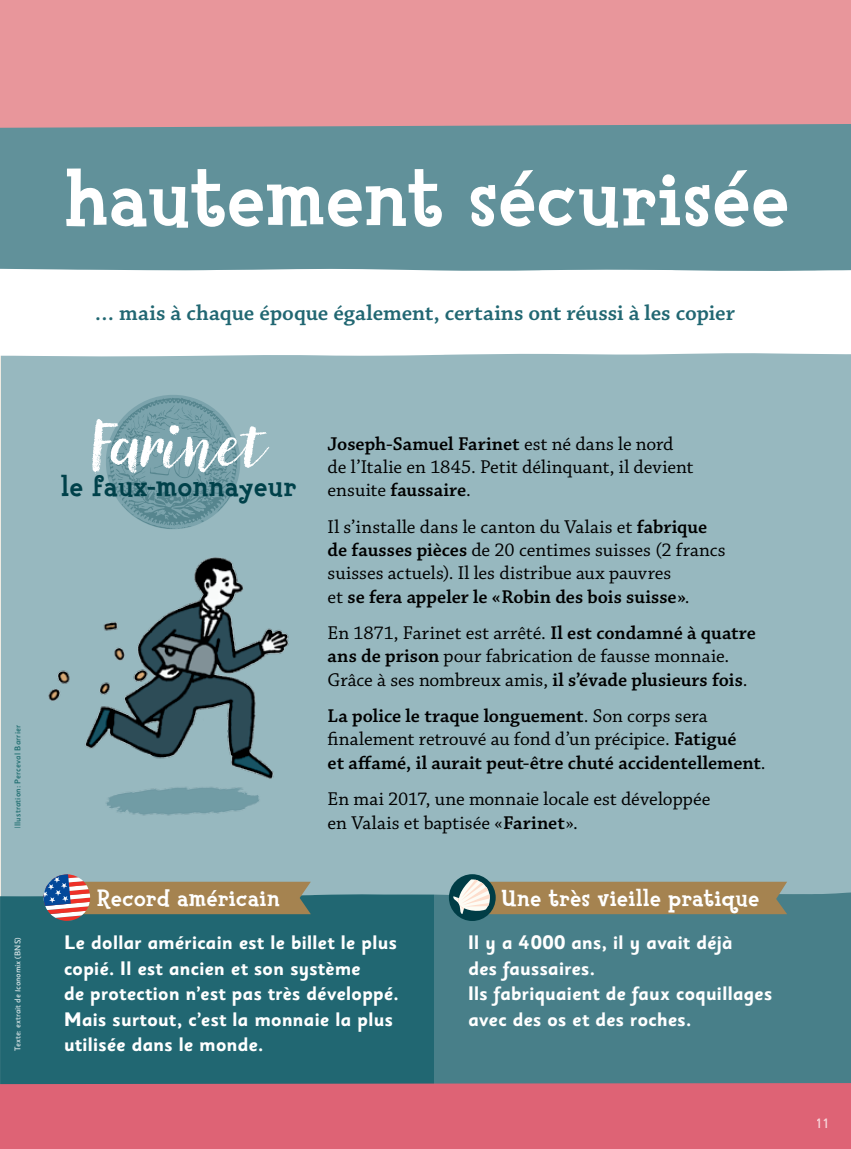
<style>
.page{position:relative;width:851px;height:1149px;background:#fff}
.page>*{position:absolute;margin:0;border:0;box-sizing:border-box;transform-origin:0 0}
.t1{font:800 82.5px "Fink";letter-spacing:.015em;color:#fff}
.t2{font:65.7px "Canvas Script";letter-spacing:-.015em;color:#fff}
.t3{font:800 29.55px "Fink";letter-spacing:.02em;color:#00414a}
.t4{font:800 24px "Fink";letter-spacing:.02em;color:#fff}
.t5{font:600 22.5px "Chaparral Pro";letter-spacing:-.005em;color:#216772}
.t6{font:19.5px/23.4px "Chaparral Pro";color:#000}
.t7{font:700 19.5px/25.5px "Sassoon Sans";letter-spacing:-.01em;color:#fff}
.t8{font:600 19.5px/23.4px "Chaparral Pro";letter-spacing:-.005em;color:#000}
.t9{font:500 13.5px "Sassoon Sans";color:#fff}
.t10{font:500 8.25px "Sassoon Sans";letter-spacing:.02em;color:#005b5c}
.t11{font:500 8.25px "Sassoon Sans";letter-spacing:.005em;color:#fff}
.s1{font-family:"Sassoon Sans Slope"}
.s2{font-weight:600}
.s3{font-weight:400}
</style>
<div class="page">
<div style="left:0;top:0;width:850px;height:1148px;background:#97b8bf"></div>
<hr style="left:0;top:0;width:1px;height:1148px;background:#f0ebe3">
<svg style="left:106px;top:395px;width:134px;height:134px"></svg>
<div style="left:0;top:271px;width:850px;height:86px;background:#fff"></div>
<div style="left:0;top:894px;width:434px;height:188px;background:#216772"></div>
<div style="left:434px;top:891px;width:416px;height:191px;background:#487f89"></div>
<div style="left:0;top:132px;width:850px;height:139px;background:#61919a"></div>
<div style="left:0;top:1082px;width:850px;height:66px;background:#de6375"></div>
<div style="left:0;top:0;width:850px;height:132px;background:#e8969b"></div>
<img style="left:48px;top:557px;width:241px;height:259px">
<svg style="left:44px;top:874px;width:267px;height:46px;background:#918770"></svg>
<div style="left:449px;top:874px;width:46px;height:46px;background:#003d46;border-radius:50%"></div>
<svg style="left:452px;top:878px;width:335px;height:35px;background:#9f8c65"></svg>
<p class="t10" style="left:13px;top:828px;width:105px;rotate:-90deg">Illustration : Perceval Barrier</p>
<p class="t11" style="left:13px;top:1050px;width:116px;rotate:-90deg">Texte : extrait de <span class="s1">Iconomix</span> (BNS)</p>
<h1 class="t1" style="left:65px;top:147px;width:725px">hautement sécurisée</h1>
<p class="t5" style="left:95px;top:300px;width:641px">… mais à chaque époque également, certains ont réussi à les copier</p>
<h2 class="t2" style="left:92px;top:402px;width:175px">Farinet</h2>
<h3 class="t3" style="left:61px;top:468px;width:237px">le faux-monnayeur</h3>
<p class="t6" style="left:327px;top:432px;width:367px"><span class="s2">Joseph-Samuel Farinet</span> est né dans le nord de l’Italie en 1845. Petit délinquant, il devient ensuite <span class="s2">faussaire</span>.</p>
<p class="t6" style="left:327px;top:515px;width:399px">Il s’installe dans le canton du Valais et <span class="s2">fabrique de fausses pièces</span> de 20 centimes suisses (2 francs suisses actuels). Il les distribue aux pauvres<br>et <span class="s2">se fera appeler le «Robin des bois suisse»</span>.</p>
<p class="t6" style="left:327px;top:621px;width:429px">En 1871, Farinet est arrêté. <span class="s2">Il est condamné à quatre ans de prison</span> pour fabrication de fausse monnaie.<br>Grâce à ses nombreux amis, <span class="s2">il s’évade plusieurs fois</span>.</p>
<p class="t8" style="left:327px;top:704px;width:439px">La police le traque longuement<span class="s3">. Son corps sera finalement retrouvé au fond d’un précipice.</span> Fatigué<br>et affamé, il aurait peut-être chuté accidentellement<span class="s3">.</span></p>
<p class="t6" style="left:327px;top:787px;width:384px">En mai 2017, une monnaie locale est développée en Valais et baptisée «<span class="s2">Farinet</span>».</p>
<p class="t4" style="left:97px;top:882px;width:184px">Record américain</p>
<p class="t4" style="left:501px;top:882px;width:259px">Une très vieille pratique</p>
<p class="t7" style="left:64px;top:929px;width:337px">Le dollar américain est le billet le plus copié. Il est ancien et son système<br>de protection n’est pas très développé.<br>Mais surtout, c’est la monnaie la plus utilisée dans le monde.</p>
<p class="t7" style="left:468px;top:929px;width:306px">Il y a 4000 ans, il y avait déjà<br>des faussaires.<br>Ils fabriquaient de faux coquillages avec des os et des roches.</p>
<p class="t9" style="left:815px;top:1114px;width:15px">11</p>
</div>
